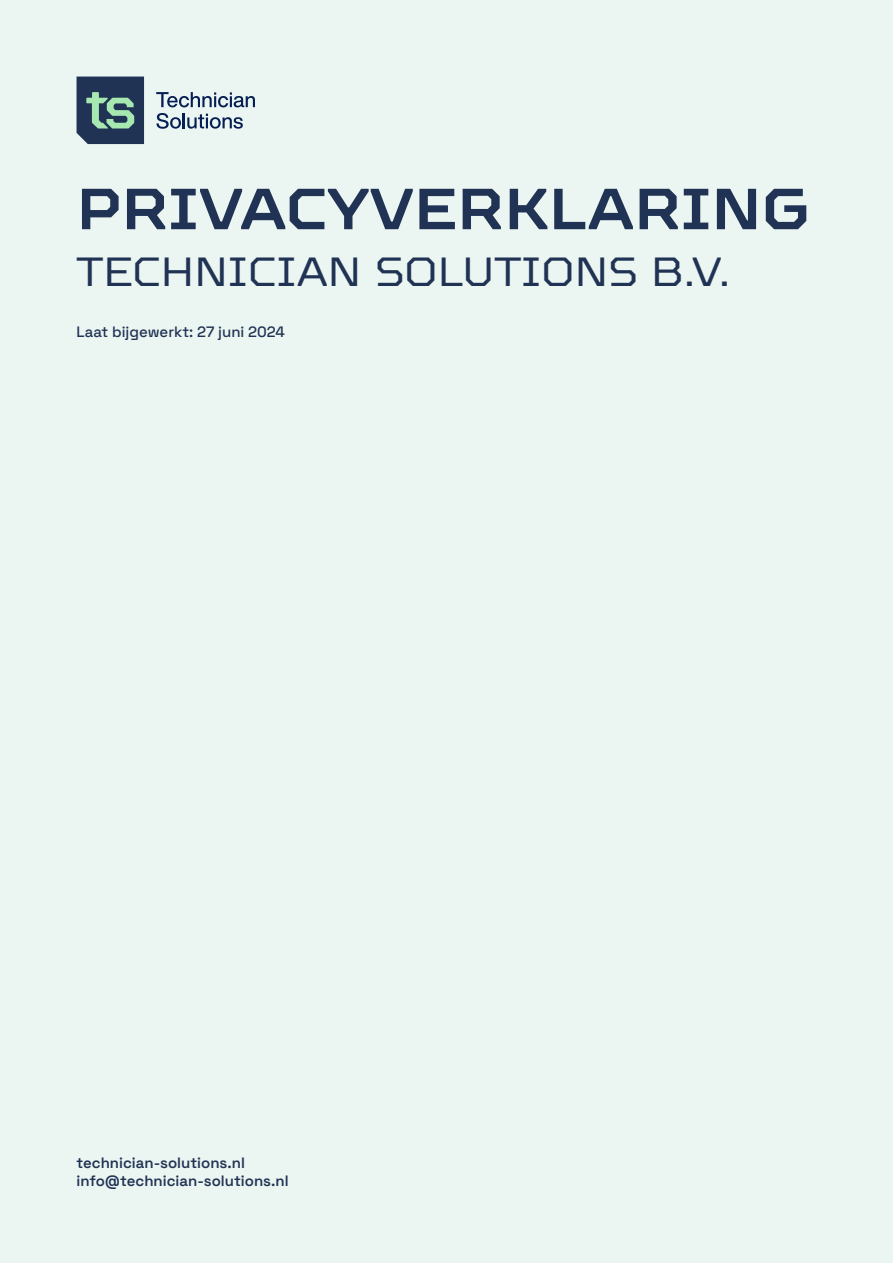
<style>
.page{position:relative;width:893px;height:1263px;background:#ebf5f1}
.page>*{position:absolute;margin:0;border:0;box-sizing:border-box;transform-origin:0 0}
.t1{font:57.75px "TT Octosquares Trl D Bd";color:#213354}
.t2{font:40.5px "TT Octosquares Trl";color:#213354}
.t3{font:600 15px/18px "Space Grotesk";color:#213354}
.t4{font:500 15px "Space Grotesk";color:#213354}
</style>
<div class="page">
<svg style="left:156px;top:92px;width:99px;height:15px"></svg>
<svg style="left:156px;top:113px;width:87px;height:16px"></svg>
<svg style="left:77px;top:77px;width:67px;height:67px"></svg>
<h1 class="t1" style="left:77px;top:175px;width:735px">PRIVACYVERKLARING</h1>
<h2 class="t2" style="left:77px;top:248px;width:655px">TECHNICIAN SOLUTIONS B.V.</h2>
<p class="t4" style="left:77px;top:321px;width:210px">Laat bijgewerkt: 27 juni 2024</p>
<p class="t3" style="left:77px;top:1153px;width:214px">technician-solutions.nl info@technician-solutions.nl</p>
</div>
